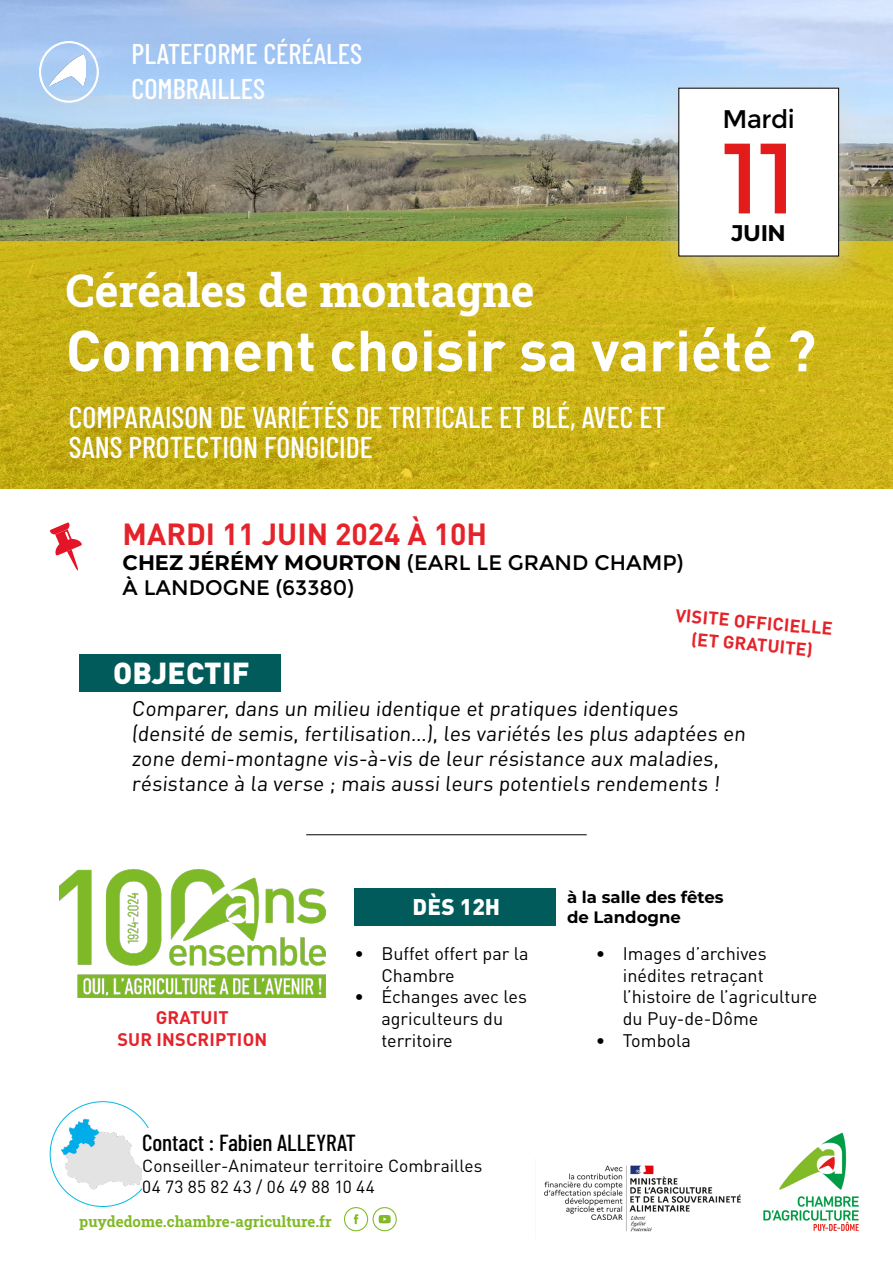
<style>
.page{position:relative;width:893px;height:1263px;background:#fff}
.page>*{position:absolute;margin:0;border:0;box-sizing:border-box;transform-origin:0 0}
.t1{font:99.75px "Montserrat";color:#e41b1b}
.t2{font:700 57px "DIN Pro";color:#fff}
.t3{font:700 45px "Roboto Slab";color:#fff}
.t4{font:700 30.15px "DIN";color:#e5232a}
.t5{font:500 30px/30px "Barlow Condensed";color:#fff}
.t6{font:900 30px "DIN Pro";letter-spacing:.01em;color:#fff}
.t7{font:500 28.5px/34.2px "Barlow Condensed";color:#fff}
.t8{font:25.5px "Montserrat";letter-spacing:-.02em;color:#000}
.t9{font:500 23.1px "Barlow Condensed";color:#000}
.t10{font:700 22.65px "Montserrat";color:#000}
.t11{font:900 22.5px "DIN Pro";letter-spacing:.005em;color:#fff}
.t12{font:21px/25.2px "DIN Pro";color:#000}
.t13{font:21px/25.2px "Montserrat";color:#000}
.t14{font:18px/21.6px "DIN Pro";color:#000}
.t15{font:700 18px/22.5px "DIN Pro";letter-spacing:.01em;color:#e5232a;text-align:center}
.t16{font:17.4px/20.9px "DIN Pro";color:#000}
.t17{font:700 16.5px/19.8px "Montserrat";color:#000}
.t18{font:700 15px "Roboto Slab";color:#80ba27}
.s1{font-weight:700}
</style>
<div class="page">
<img style="left:0;top:0;width:893px;height:241px">
<svg style="left:344px;top:1207px;width:53px;height:24px"></svg>
<svg style="left:50px;top:523px;width:32px;height:48px"></svg>
<img style="left:50px;top:1117px;width:99px;height:74px">
<div style="left:142px;top:1128px;width:381px;height:65px;background:#fff"></div>
<img style="left:49px;top:54px;width:37px;height:31px">
<div style="left:39px;top:41px;width:60px;height:62px;border:2px solid #fff;border-radius:50%"></div>
<img style="left:763px;top:1132px;width:96px;height:99px">
<div style="left:79px;top:654px;width:201px;height:38px;background:#005b5a"></div>
<div style="left:354px;top:889px;width:201px;height:37px;background:#005b5a"></div>
<img style="left:60px;top:869px;width:265px;height:129px">
<hr style="left:306px;top:834px;width:281px;height:1px;background:#000">
<svg style="left:0;top:241px;width:893px;height:247px;background:#cab216"></svg>
<div style="left:652px;top:64px;width:220px;height:228px;background:#dadada;opacity:.75"></div>
<svg style="left:678px;top:87px;width:161px;height:170px"></svg>
<img style="left:544px;top:1165px;width:197px;height:67px">
<h3 class="t7" style="left:132px;top:35px;width:232px">PLATEFORME CÉRÉALES<br>COMBRAILLES</h3>
<p class="t8" style="left:723px;top:104px;width:74px">Mardi</p>
<h1 class="t1" style="left:722px;top:120px;width:76px">11</h1>
<p class="t10" style="left:731px;top:216px;width:56px">JUIN</p>
<h3 class="t3" style="left:66px;top:260px;width:470px">Céréales de montagne</h3>
<h2 class="t2" style="left:66px;top:312px;width:752px">Comment choisir sa variété ?</h2>
<h3 class="t5" style="left:69px;top:400px;width:598px">COMPARAISON DE VARIÉTÉS DE TRITICALE ET BLÉ, AVEC ET<br>SANS PROTECTION FONGICIDE</h3>
<h3 class="t4" style="left:123px;top:514px;width:366px">MARDI 11 JUIN 2024 À 10H</h3>
<p class="t13" style="left:123px;top:550px;width:562px"><span class="s1">CHEZ JÉRÉMY MOURTON</span> (EARL LE GRAND CHAMP)<br>À LANDOGNE (63380)</p>
<h3 class="t6" style="left:113px;top:653px;width:138px">OBJECTIF</h3>
<p class="t15" style="left:677px;top:603px;width:159px;rotate:5deg">VISITE OFFICIELLE (ET GRATUITE)</p>
<p class="t12" style="left:132px;top:695px;width:618px">Comparer, dans un milieu identique et pratiques identiques (densité de semis, fertilisation…), les variétés les plus adaptées en zone demi-montagne vis-à-vis de leur résistance aux maladies, résistance à la verse ; mais aussi leurs potentiels rendements !</p>
<p class="t15" style="left:117px;top:1005px;width:151px">GRATUIT<br>SUR INSCRIPTION</p>
<p class="t11" style="left:413px;top:891px;width:89px">DÈS 12H</p>
<p class="t17" style="left:567px;top:886px;width:158px">à la salle des fêtes de Landogne</p>
<p class="t14" style="left:381px;top:942px;width:149px;text-indent:-27px">• Buffet offert par la<br>Chambre</p>
<p class="t14" style="left:381px;top:985px;width:147px;text-indent:-27px">• Échanges avec les agriculteurs du territoire</p>
<p class="t14" style="left:623px;top:942px;width:196px;text-indent:-27px">• Images d’archives inédites retraçant l’histoire de l’agriculture du Puy-de-Dôme</p>
<p class="t14" style="left:596px;top:1028px;width:97px">• Tombola</p>
<p class="t9" style="left:142px;top:1126px;width:215px">Contact : Fabien ALLEYRAT</p>
<p class="t16" style="left:142px;top:1155px;width:342px">Conseiller-Animateur territoire Combrailles<br>04 73 85 82 43 / 06 49 88 10 44</p>
<p class="t18" style="left:79px;top:1211px;width:254px">puydedome.chambre-agriculture.fr</p>
</div>
